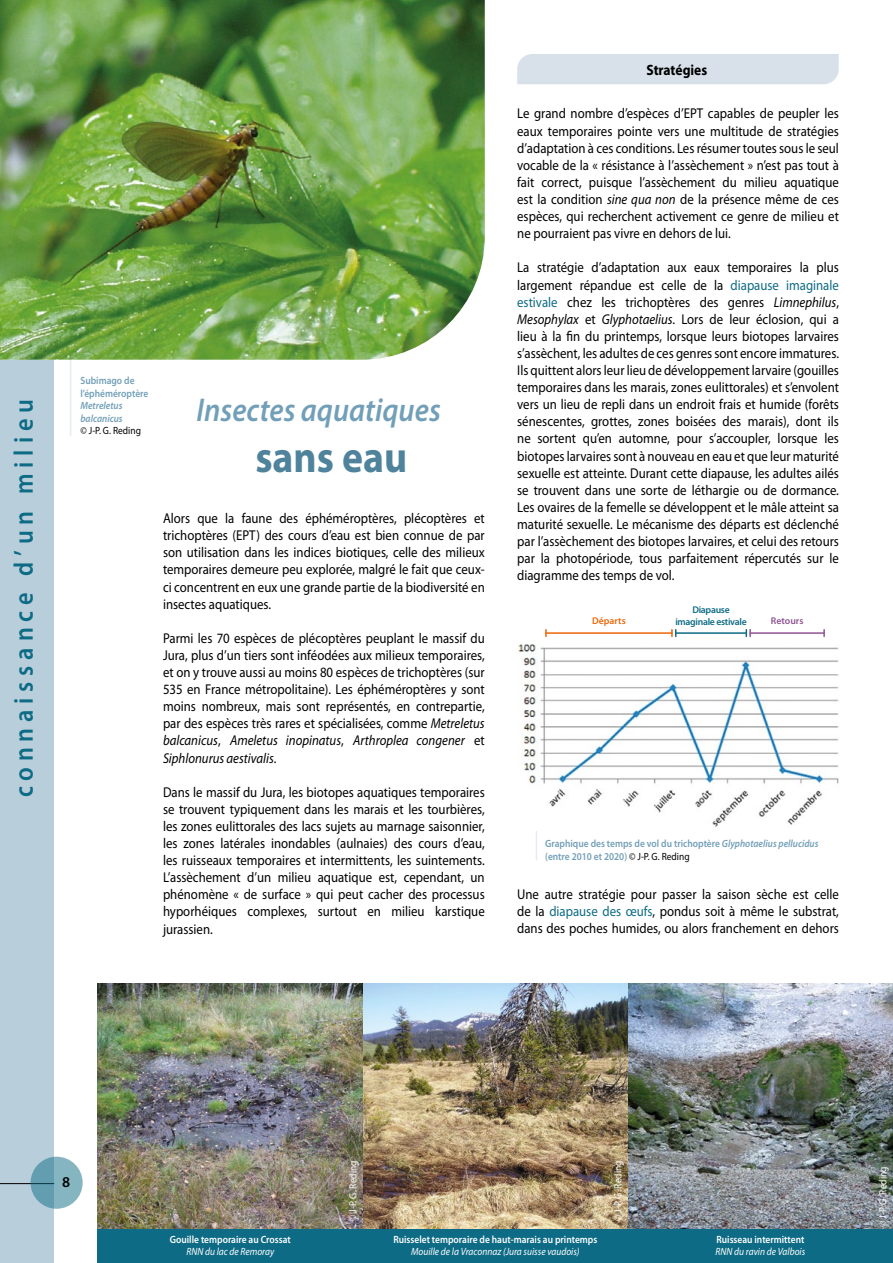
<style>
.page{position:relative;width:893px;height:1263px;background:#fff}
.page>*{position:absolute;margin:0;border:0;box-sizing:border-box;transform-origin:0 0}
.t1{font:700 44.1px "Myriad Pro";color:#4e839b;scale:.9 1}
.t2{font:italic 600 33px "Myriad Pro";color:#729fb8;scale:.9 1}
.t3{font:600 27px "Myriad Pro";letter-spacing:.24em;color:#0d6b85;scale:.9 1}
.t4{font:700 15px "Myriad Pro";color:#000;scale:.9 1}
.t5{font:600 15px "Myriad Pro";color:#000}
.t6{font:14.25px/17.1px "Myriad Pro";color:#000;text-align:justify;scale:.9 1}
.t7{font:600 10.5px/12.6px "Myriad Pro";color:#729fb8;scale:.9 1}
.t8{font:600 10.5px "Myriad Pro";color:#fff;scale:.9 1}
.t9{font:italic 10.5px "Myriad Pro";color:#fff;scale:.9 1}
.t10{font:10.5px "Myriad Pro";color:#fff;scale:.9 1}
.t11{font:italic 600 10.5px/12.6px "Myriad Pro";color:#729fb8;scale:.9 1}
.t12{font:10.5px "Myriad Pro";color:#000;scale:.9 1}
.t13{font:600 9.75px/11.7px "Myriad Pro";letter-spacing:-.03em;color:#0d6b85;text-align:center}
.t14{font:600 9.75px "Myriad Pro";color:#ec6608}
.t15{font:600 9.75px "Myriad Pro";color:#8e5393}
.s1{font-style:italic}
.s2{color:#0d6b85}
.s3{font-weight:400;color:#000}
</style>
<div class="page">
<hr style="left:70px;top:315px;width:1px;height:121px;background:#e6ebf1">
<hr style="left:536px;top:791px;width:1px;height:69px;background:#e6ebf1">
<div style="left:0;top:0;width:54px;height:1263px;background:#b8cfdb"></div>
<hr style="left:0;top:1183px;width:54px;height:1px;background:#000">
<div style="left:517px;top:54px;width:322px;height:30px;background:#d8e1ea"></div>
<img style="left:517px;top:644px;width:322px;height:186px">
<svg style="left:31px;top:1157px;width:52px;height:52px;background:#77aab9"></svg>
<img style="left:628px;top:984px;width:265px;height:245px">
<img style="left:363px;top:984px;width:265px;height:245px">
<img style="left:98px;top:984px;width:265px;height:245px">
<div style="left:98px;top:1229px;width:795px;height:34px;background:#0d6b85"></div>
<img style="left:0;top:0;width:485px;height:360px">
<hr style="left:546px;top:632px;width:126px;height:2px;background:#ec6608">
<svg style="left:545px;top:630px;width:2px;height:6px"></svg>
<hr style="left:676px;top:632px;width:70px;height:2px;background:#0d6b85">
<svg style="left:671px;top:630px;width:5px;height:6px"></svg>
<hr style="left:750px;top:632px;width:74px;height:2px;background:#8e5393">
<svg style="left:746px;top:630px;width:5px;height:6px"></svg>
<svg style="left:823px;top:630px;width:2px;height:6px"></svg>
<p class="t7" style="left:81px;top:374px;width:77px">Subimago de l’éphéméroptère</p>
<p class="t11" style="left:81px;top:399px;width:48px">Metreletus balcanicus</p>
<p class="t12" style="left:81px;top:424px;width:69px">© J-P. G. Reding</p>
<h3 class="t3" style="left:6px;top:797px;width:444px;rotate:-90deg">connaissance d’un milieu</h3>
<h2 class="t2" style="left:197px;top:389px;width:273px">Insectes aquatiques</h2>
<h1 class="t1" style="left:255px;top:428px;width:170px">sans eau</h1>
<p class="t6" style="left:163px;top:509px;width:359px">Alors que la faune des éphéméroptères, plécoptères et trichoptères (EPT) des cours d’eau est bien connue de par son utilisation dans les indices biotiques, celle des milieux temporaires demeure peu explorée, malgré le fait que ceux&shy;ci concentrent en eux une grande partie de la biodiversité en insectes aquatiques.</p>
<p class="t6" style="left:163px;top:629px;width:359px">Parmi les 70 espèces de plécoptères peuplant le massif du Jura, plus d’un tiers sont inféodées aux milieux temporaires, et on y trouve aussi au moins 80 espèces de trichoptères (sur 535 en France métropolitaine). Les éphéméroptères y sont moins nombreux, mais sont représentés, en contrepartie, par des espèces très rares et spécialisées, comme <span class="s1">Metreletus balcanicus</span>, <span class="s1">Ameletus inopinatus</span>, <span class="s1">Arthroplea congener</span> et <span class="s1">Siphlonurus aestivalis</span>.</p>
<p class="t6" style="left:163px;top:783px;width:359px">Dans le massif du Jura, les biotopes aquatiques temporaires se trouvent typiquement dans les marais et les tourbières, les zones eulittorales des lacs sujets au marnage saisonnier, les zones latérales inondables (aulnaies) des cours d’eau, les ruisseaux temporaires et intermittents, les suintements.<br>L’assèchement d’un milieu aquatique est, cependant, un phénomène « de surface » qui peut cacher des processus hyporhéiques complexes, surtout en milieu karstique jurassien.</p>
<p class="t4" style="left:646px;top:60px;width:69px">Stratégies</p>
<p class="t6" style="left:517px;top:105px;width:359px">Le grand nombre d’espèces d’EPT capables de peupler les eaux temporaires pointe vers une multitude de stratégies d’adaptation à ces conditions. Les résumer toutes sous le seul vocable de la « résistance à l’assèchement » n’est pas tout à fait correct, puisque l’assèchement du milieu aquatique est la condition <span class="s1">sine qua non</span> de la présence même de ces espèces, qui recherchent activement ce genre de milieu et ne pourraient pas vivre en dehors de lui.</p>
<p class="t6" style="left:517px;top:259px;width:359px">La stratégie d’adaptation aux eaux temporaires la plus largement répandue est celle de la <span class="s2">diapause imaginale estivale</span> chez les trichoptères des genres <span class="s1">Limnephilus</span>, <span class="s1">Mesophylax</span> et <span class="s1">Glyphotaelius</span>. Lors de leur éclosion, qui a lieu à la fin du printemps, lorsque leurs biotopes larvaires s’assèchent, les adultes de ces genres sont encore immatures.<br>Ils quittent alors leur lieu de développement larvaire (gouilles temporaires dans les marais, zones eulittorales) et s’envolent vers un lieu de repli dans un endroit frais et humide (forêts sénescentes, grottes, zones boisées des marais), dont ils ne sortent qu’en automne, pour s’accoupler, lorsque les biotopes larvaires sont à nouveau en eau et que leur maturité sexuelle est atteinte. Durant cette diapause, les adultes ailés se trouvent dans une sorte de léthargie ou de dormance.<br>Les ovaires de la femelle se développent et le mâle atteint sa maturité sexuelle. Le mécanisme des départs est déclenché par l’assèchement des biotopes larvaires, et celui des retours par la photopériode, tous parfaitement répercutés sur le diagramme des temps de vol.</p>
<p class="t14" style="left:592px;top:615px;width:35px">Départs</p>
<p class="t13" style="left:675px;top:603px;width:73px">Diapause imaginale estivale</p>
<p class="t15" style="left:771px;top:615px;width:34px">Retours</p>
<p class="t7" style="left:545px;top:837px;width:305px">Graphique des temps de vol du trichoptère <span class="s1">Glyphotaelius pellucidus </span>(entre 2010 et 2020) <span class="s3">© J-P. G. Reding</span></p>
<p class="t6" style="left:517px;top:885px;width:359px">Une autre stratégie pour passer la saison sèche est celle de la <span class="s2">diapause des œufs</span>, pondus soit à même le substrat, dans des poches humides, ou alors franchement en dehors</p>
<p class="t5" style="left:62px;top:1173px;width:10px">8</p>
<p class="t8" style="left:170px;top:1232px;width:136px">Gouille temporaire au Crossat</p>
<p class="t9" style="left:186px;top:1245px;width:99px">RNN du lac de Remoray</p>
<p class="t10" style="left:346px;top:1221px;width:69px;rotate:-90deg">© J-P. G. Reding</p>
<p class="t10" style="left:611px;top:1221px;width:69px;rotate:-90deg">© J-P. G. Reding</p>
<p class="t10" style="left:876px;top:1227px;width:69px;rotate:-90deg">© J-P. G. Reding</p>
<p class="t8" style="left:393px;top:1232px;width:228px">Ruisselet temporaire de haut-marais au printemps</p>
<p class="t9" style="left:411px;top:1245px;width:189px">Mouille de la Vraconnaz (Jura suisse vaudois)</p>
<p class="t8" style="left:716px;top:1232px;width:99px">Ruisseau intermittent</p>
<p class="t9" style="left:716px;top:1245px;width:101px">RNN du ravin de Valbois</p>
</div>
